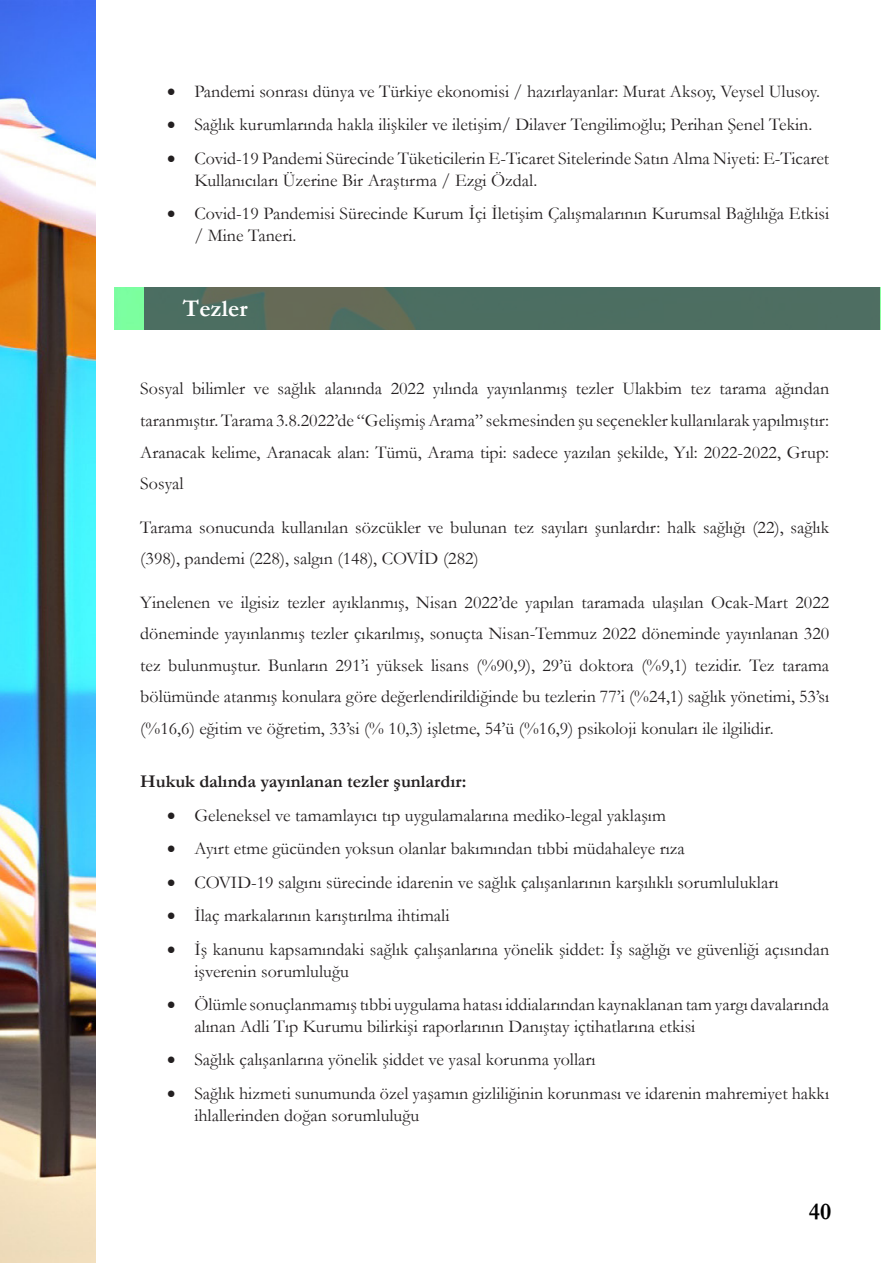
<style>
.page{position:relative;width:893px;height:1263px;background:#fff}
.page>*{position:absolute;margin:0;border:0;box-sizing:border-box;transform-origin:0 0}
.makale-yazar{font:700 24px "Garamond";color:#fff}
.t1{font:700 24px "Garamond";color:#000}
.Pa24{font:18px/31.5px "Garamond";color:#231f20}
.Pa15{font:18px/31.5px "Garamond";color:#231f20;text-align:justify}
.t2{font:700 18px "Garamond";color:#231f20}
</style>
<div class="page">
<img style="left:115px;top:287px;width:30px;height:43px">
<svg style="left:145px;top:287px;width:735px;height:43px;background:#506d5f"></svg>
<img style="left:0;top:0;width:96px;height:1263px">
<p class="Pa24" style="left:167px;top:75px;width:654px">• Pandemi sonrası dünya ve Türkiye ekonomisi / hazırlayanlar: Murat Aksoy, Veysel Ulusoy.</p>
<p class="Pa24" style="left:167px;top:109px;width:647px">• Sağlık kurumlarında hakla ilişkiler ve iletişim/ Dilaver Tengilimoğlu; Perihan Şenel Tekin.</p>
<p class="Pa24" style="left:194px;top:147px;width:636px;line-height:21.6px;text-indent:-27px">• Covid-19 Pandemi Sürecinde Tüketicilerin E-Ticaret Sitelerinde Satın Alma Niyeti: E-Ticaret<br>Kullanıcıları Üzerine Bir Araştırma / Ezgi Özdal.</p>
<p class="Pa24" style="left:194px;top:202px;width:636px;line-height:21.6px;text-indent:-27px">• Covid-19 Pandemisi Sürecinde Kurum İçi İletişim Çalışmalarının Kurumsal Bağlılığa Etkisi / Mine Taneri.</p>
<p class="makale-yazar" style="left:183px;top:292px;width:66px">Tezler</p>
<p class="Pa15" style="left:140px;top:373px;width:690px">Sosyal bilimler ve sağlık alanında 2022 yılında yayınlanmış tezler Ulakbim tez tarama ağından taranmıştır. Tarama 3.8.2022’de “Gelişmiş Arama” sekmesinden şu seçenekler kullanılarak yapılmıştır:<br>Aranacak kelime, Aranacak alan: Tümü, Arama tipi: sadece yazılan şekilde, Yıl: 2022-2022, Grup:<br>Sosyal</p>
<p class="Pa24" style="left:140px;top:511px;width:690px">Tarama sonucunda kullanılan sözcükler ve bulunan tez sayıları şunlardır: halk sağlığı (22), sağlık (398), pandemi (228), salgın (148), COVİD (282)</p>
<p class="Pa24" style="left:140px;top:586px;width:690px;text-align:justify">Yinelenen ve ilgisiz tezler ayıklanmış, Nisan 2022’de yapılan taramada ulaşılan Ocak-Mart 2022 döneminde yayınlanmış tezler çıkarılmış, sonuçta Nisan-Temmuz 2022 döneminde yayınlanan 320 tez bulunmuştur. Bunların 291’i yüksek lisans (%90,9), 29’ü doktora (%9,1) tezidir. Tez tarama bölümünde atanmış konulara göre değerlendirildiğinde bu tezlerin 77’i (%24,1) sağlık yönetimi, 53’sı (%16,6) eğitim ve öğretim, 33’si (% 10,3) işletme, 54’ü (%16,9) psikoloji konuları ile ilgilidir.</p>
<p class="t2" style="left:140px;top:769px;width:328px">Hukuk dalında yayınlanan tezler şunlardır:</p>
<p class="Pa24" style="left:167px;top:799px;width:500px">• Geleneksel ve tamamlayıcı tıp uygulamalarına mediko-legal yaklaşım</p>
<p class="Pa24" style="left:167px;top:832px;width:519px">• Ayırt etme gücünden yoksun olanlar bakımından tıbbi müdahaleye rıza</p>
<p class="Pa24" style="left:167px;top:866px;width:613px">• COVID-19 salgını sürecinde idarenin ve sağlık çalışanlarının karşılıklı sorumlulukları</p>
<p class="Pa24" style="left:167px;top:899px;width:284px">• İlaç markalarının karıştırılma ihtimali</p>
<p class="Pa24" style="left:194px;top:938px;width:636px;line-height:21.6px;text-indent:-27px">• İş kanunu kapsamındaki sağlık çalışanlarına yönelik şiddet: İş sağlığı ve güvenliği açısından işverenin sorumluluğu</p>
<p class="Pa24" style="left:194px;top:993px;width:636px;line-height:21.6px;text-indent:-27px">• Ölümle sonuçlanmamış tıbbi uygulama hatası iddialarından kaynaklanan tam yargı davalarında alınan Adli Tıp Kurumu bilirkişi raporlarının Danıştay içtihatlarına etkisi</p>
<p class="Pa24" style="left:167px;top:1043px;width:430px">• Sağlık çalışanlarına yönelik şiddet ve yasal korunma yolları</p>
<p class="Pa24" style="left:194px;top:1082px;width:636px;line-height:21.6px;text-indent:-27px">• Sağlık hizmeti sunumunda özel yaşamın gizliliğinin korunması ve idarenin mahremiyet hakkı ihlallerinden doğan sorumluluğu</p>
<h1 class="t1" style="left:809px;top:1195px;width:24px">40</h1>
</div>
